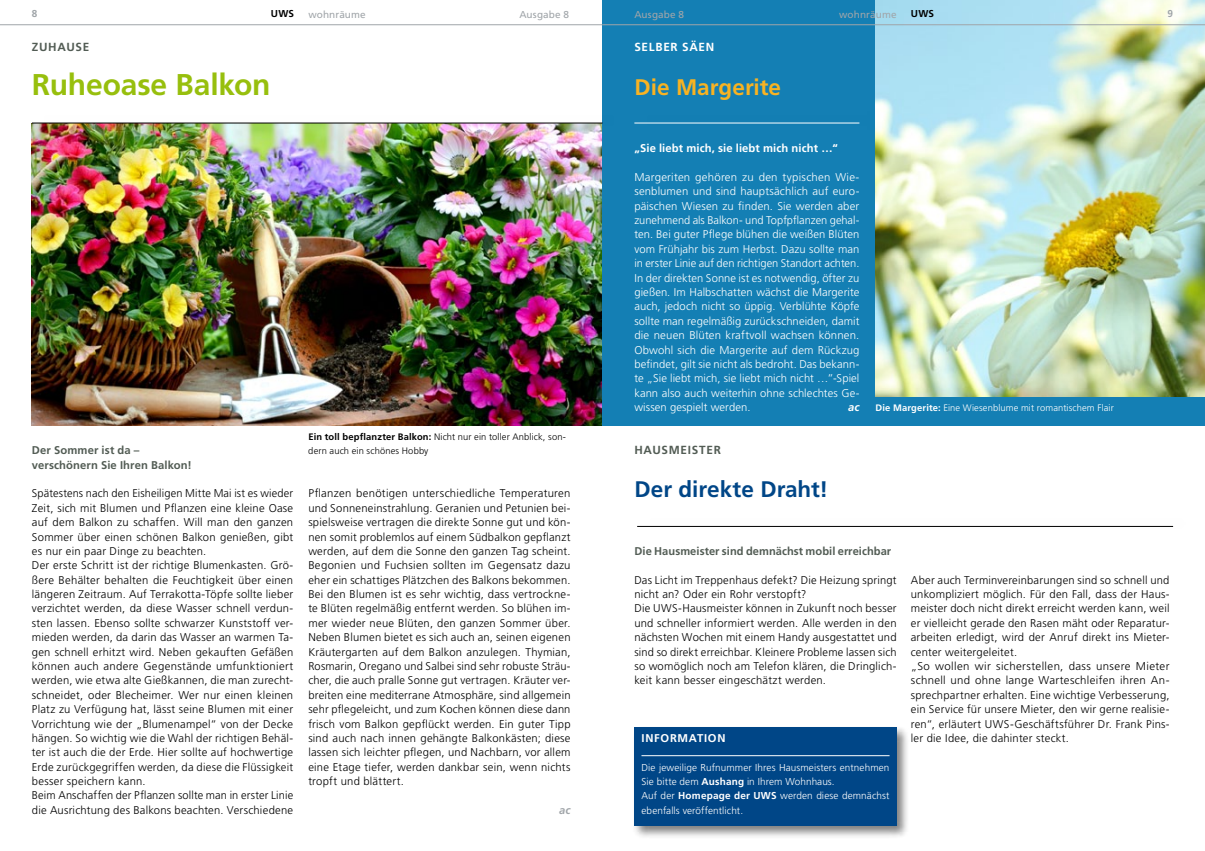
<style>
.page{position:relative;width:1205px;height:851px;background:#fff}
.page>*{position:absolute;margin:0;border:0;box-sizing:border-box;transform-origin:0 0}
.t1{font:700 30px "Frutiger LT Std";color:#97bf0d}
.t2{font:700 22.5px "Frutiger LT Std";letter-spacing:-.005em;color:#004687}
.t3{font:700 22.5px "Frutiger LT Std";color:#f8b322}
.t4{font:700 11.75px "Frutiger LT Std";letter-spacing:.06em;color:#525c54}
.t5{font:700 11.75px "Frutiger LT Std";letter-spacing:.065em;color:#fff}
.t6{font:300 11.25px/14.4px "Frutiger LT Std";letter-spacing:.02em;color:#000}
.t7{font:300 11.25px/14.4px "Frutiger LT Std";letter-spacing:.005em;color:#fff;text-align:justify}
.t8{font:700 11.25px/14.4px "Frutiger LT Std";letter-spacing:.005em;color:#525c54}
.t9{font:700 11.25px "Frutiger LT Std";letter-spacing:.01em;color:#fff}
.t10{font:italic 700 11.25px "Frutiger LT Std";color:#fff}
.t11{font:italic 700 11.25px "Frutiger LT Std";color:#a0a5a9}
.t12{font:300 10px/14.4px "Frutiger LT Std";letter-spacing:.01em;color:#fff}
.t13{font:10px "Frutiger LT Std";letter-spacing:.01em;color:#a0a5a9}
.t14{font:700 10px "Frutiger LT Std";letter-spacing:.025em;color:#000}
.t15{font:700 10px "Frutiger LT Std";color:#a0a5a9}
.t16{font:300 9.38px/14.4px "Frutiger LT Std";letter-spacing:.015em;color:#000}
.t17{font:300 9.38px "Frutiger LT Std";letter-spacing:.01em;color:#fff}
.s1{font-weight:700}
</style>
<div class="page">
<img style="left:32px;top:135px;width:570px;height:290px">
<div style="left:602px;top:0;width:603px;height:425px;background:#147fb4"></div>
<img style="left:875px;top:0;width:330px;height:396px">
<hr style="left:0;top:24px;width:602px;height:1px;background:#a0a5a9">
<hr style="left:602px;top:24px;width:603px;height:1px;background:#a0a5a9">
<div style="left:32px;top:104px;width:594px;height:31px;background:#000;opacity:.2"></div>
<hr style="left:32px;top:123px;width:570px;height:1px;background:#000">
<hr style="left:637px;top:526px;width:536px;height:1px;background:#000">
<div style="left:635px;top:104px;width:248px;height:31px;background:#000;opacity:.2"></div>
<hr style="left:634px;top:123px;width:225px;height:1px;background:#fff">
<div style="left:632px;top:725px;width:277px;height:113px;background:#000;opacity:.5"></div>
<div style="left:634px;top:727px;width:262px;height:98px;background:#004687"></div>
<hr style="left:641px;top:755px;width:248px;height:1px;background:#fff">
<p class="t15" style="left:32px;top:8px;width:7px">8</p>
<p class="t14" style="left:271px;top:8px;width:25px">UWS</p>
<p class="t13" style="left:308px;top:8px;width:59px">wohnräume</p>
<p class="t13" style="left:519px;top:8px;width:51px">Ausgabe 8</p>
<p class="t13" style="left:634px;top:8px;width:51px">Ausgabe 8</p>
<p class="t13" style="left:839px;top:8px;width:59px">wohnräume</p>
<p class="t14" style="left:911px;top:8px;width:25px">UWS</p>
<p class="t15" style="left:1167px;top:8px;width:7px">9</p>
<p class="t4" style="left:32px;top:40px;width:59px">Zuhause</p>
<p class="t5" style="left:634px;top:40px;width:81px">Selber Säen</p>
<h1 class="t1" style="left:32px;top:66px;width:240px">Ruheoase Balkon</h1>
<h2 class="t3" style="left:634px;top:73px;width:148px">Die Margerite</h2>
<p class="t9" style="left:634px;top:141px;width:205px">„Sie liebt mich, sie liebt mich nicht …“</p>
<p class="t7" style="left:634px;top:170px;width:227px">Margeriten gehören zu den typischen Wie&shy;senblumen und sind hauptsächlich auf euro&shy;päischen Wiesen zu finden. Sie werden aber zunehmend als Balkon- und Topfpflanzen gehal&shy;ten. Bei guter Pflege blühen die weißen Blüten vom Frühjahr bis zum Herbst. Dazu sollte man in erster Linie auf den richtigen Standort achten.<br>In der direkten Sonne ist es notwendig, öfter zu gießen. Im Halbschatten wächst die Margerite auch, jedoch nicht so üppig. Verblühte Köpfe sollte man regelmäßig zurückschneiden, damit die neuen Blüten kraftvoll wachsen können.<br>Obwohl sich die Margerite auf dem Rückzug befindet, gilt sie nicht als bedroht. Das bekann&shy;te „Sie liebt mich, sie liebt mich nicht …”-Spiel kann also auch weiterhin ohne schlechtes Ge&shy;wissen gespielt werden.</p>
<p class="t10" style="left:848px;top:400px;width:13px">ac</p>
<p class="t17" style="left:875px;top:402px;width:240px"><span class="s1">Die Margerite:</span> Eine Wiesenblume mit romantischem Flair</p>
<p class="t8" style="left:32px;top:443px;width:161px">Der Sommer ist da – verschönern Sie Ihren Balkon!</p>
<p class="t16" style="left:308px;top:429px;width:259px"><span class="s1">Ein toll bepflanzter Balkon:</span> Nicht nur ein toller Anblick, son&shy;dern auch ein schönes Hobby</p>
<p class="t4" style="left:634px;top:443px;width:18px">HAUSMEIS</p>
<p class="t4" style="left:699px;top:443px;width:15px">TER</p>
<p class="t6" style="left:32px;top:486px;width:263px">Spätestens nach den Eisheiligen Mitte Mai ist es wieder</p>
<h2 class="t2" style="left:634px;top:476px;width:195px">Der direkte Draht!</h2>
<p class="t6" style="left:32px;top:500px;width:263px">Zeit, sich mit Blumen und Pflanzen eine kleine Oase auf dem Balkon zu schaffen. Will man den ganzen Sommer über einen schönen Balkon genießen, gibt es nur ein paar Dinge zu beachten.<br>Der erste Schritt ist der richtige Blumenkasten. Grö&shy;ßere Behälter behalten die Feuchtigkeit über einen längeren Zeitraum. Auf Terrakotta-Töpfe sollte lieber verzichtet werden, da diese Wasser schnell verdun&shy;sten lassen. Ebenso sollte schwarzer Kunststoff ver&shy;mieden werden, da darin das Wasser an warmen Ta&shy;gen schnell erhitzt wird. Neben gekauften Gefäßen können auch andere Gegenstände umfunktioniert werden, wie etwa alte Gießkannen, die man zurecht&shy;schneidet, oder Blecheimer. Wer nur einen kleinen Platz zu Verfügung hat, lässt seine Blumen mit einer Vorrichtung wie der „Blumenampel“ von der Decke hängen. So wichtig wie die Wahl der richtigen Behäl&shy;ter ist auch die der Erde. Hier sollte auf hochwertige Erde zurückgegriffen werden, da diese die Flüssigkeit besser speichern kann.<br>Beim Anschaffen der Pflanzen sollte man in erster Linie die Ausrichtung des Balkons beachten. Verschiedene</p>
<p class="t6" style="left:308px;top:486px;width:264px;text-align:justify">Pflanzen benötigen unterschiedliche Temperaturen und Sonneneinstrahlung. Geranien und Petunien bei&shy;spielsweise vertragen die direkte Sonne gut und kön&shy;nen somit problemlos auf einem Südbalkon gepflanzt werden, auf dem die Sonne den ganzen Tag scheint.<br>Begonien und Fuchsien sollten im Gegensatz dazu eher ein schattiges Plätzchen des Balkons bekommen.<br>Bei den Blumen ist es sehr wichtig, dass vertrockne&shy;te Blüten regelmäßig entfernt werden. So blühen im&shy;mer wieder neue Blüten, den ganzen Sommer über.<br>Neben Blumen bietet es sich auch an, seinen eigenen Kräutergarten auf dem Balkon anzulegen. Thymian, Rosmarin, Oregano und Salbei sind sehr robuste Sträu&shy;cher, die auch pralle Sonne gut vertragen. Kräuter ver&shy;breiten eine mediterrane Atmosphäre, sind allgemein sehr pflegeleicht, und zum Kochen können diese dann frisch vom Balkon gepflückt werden. Ein guter Tipp sind auch nach innen gehängte Balkonkästen; diese lassen sich leichter pflegen, und Nachbarn, vor allem eine Etage tiefer, werden dankbar sein, wenn nichts tropft und blättert.</p>
<p class="t11" style="left:559px;top:803px;width:13px">ac</p>
<p class="t8" style="left:634px;top:543px;width:258px">Die Hausmeister sind demnächst mobil erreichbar</p>
<p class="t6" style="left:634px;top:572px;width:264px">Das Licht im Treppenhaus defekt? Die Heizung springt nicht an? Oder ein Rohr verstopft?<br>Die UWS-Hausmeister können in Zukunft noch besser und schneller informiert werden. Alle werden in den nächsten Wochen mit einem Handy ausgestattet und sind so direkt erreichbar. Kleinere Probleme lassen sich so womöglich noch am Telefon klären, die Dringlich&shy;keit kann besser eingeschätzt werden.</p>
<p class="t6" style="left:911px;top:572px;width:260px">Aber auch Terminvereinbarungen sind so schnell und unkompliziert möglich. Für den Fall, dass der Haus&shy;meister doch nicht direkt erreicht werden kann, weil er vielleicht gerade den Rasen mäht oder Reparatur&shy;arbeiten erledigt, wird der Anruf direkt ins Mieter&shy;center weitergeleitet.<br>„So wollen wir sicherstellen, dass unsere Mieter schnell und ohne lange Warteschleifen ihren An&shy;sprechpartner erhalten. Eine wichtige Verbesserung, ein Service für unsere Mieter, den wir gerne realisie&shy;ren“, erläutert UWS-Geschäftsführer Dr. Frank Pins-</p>
<p class="t9" style="left:641px;top:731px;width:30px">IN FORMA</p>
<p class="t9" style="left:697px;top:731px;width:15px">TION</p>
<p class="t6" style="left:911px;top:730px;width:160px">ler die Idee, die dahinter steckt.</p>
<p class="t12" style="left:641px;top:760px;width:250px">Die jeweilige Rufnummer Ihres Hausmeisters entnehmen<br>Sie bitte dem <span class="s1">Aushang</span> in Ihrem Wohnhaus.<br>Auf der <span class="s1">Homepage der UWS</span></p>
<p class="t12" style="left:780px;top:788px;width:111px">werden diese demnächst</p>
<p class="t12" style="left:641px;top:803px;width:103px">ebenfalls veröffentlicht.</p>
</div>
